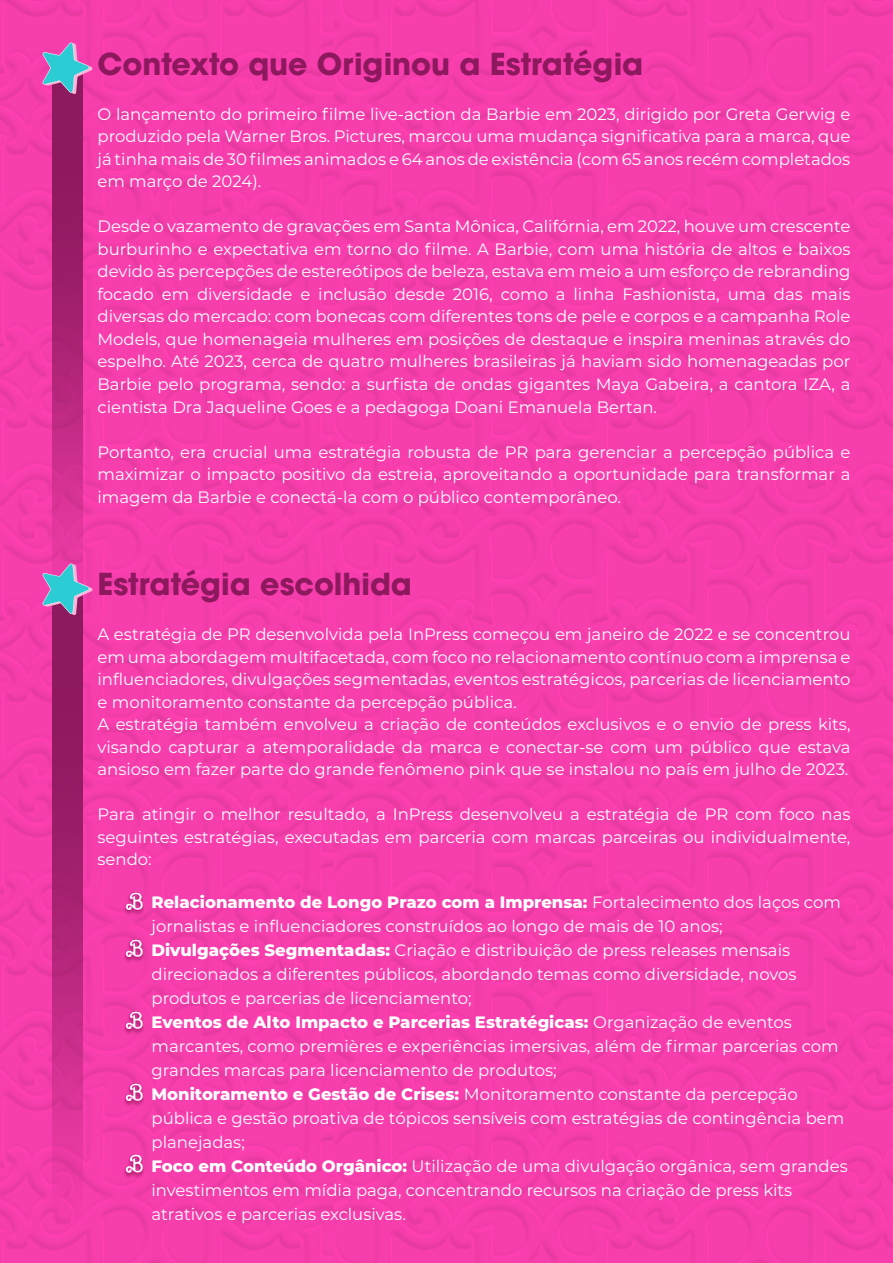
<style>
.page{position:relative;width:893px;height:1263px;background:#fff}
.page>*{position:absolute;margin:0;border:0;box-sizing:border-box;transform-origin:0 0}
.t1{font:700 30px "ITC Avant Garde Pro";color:#8c185e}
.t2{font:16.5px/22.5px "Montserrat";color:#fff;text-align:justify}
.t3{font:800 16.5px "Montserrat";color:#fff}
.s1{font-weight:400}
.s2{font-weight:800}
</style>
<div class="page">
<img style="left:0;top:0;width:893px;height:1263px">
<img style="left:53px;top:94px;width:30px;height:469px">
<img style="left:53px;top:615px;width:30px;height:605px">
<svg style="left:42px;top:42px;width:51px;height:52px;background:#9c7fb8"></svg>
<svg style="left:42px;top:563px;width:51px;height:52px;background:#9b7eb7"></svg>
<img style="left:121px;top:892px;width:22px;height:23px">
<img style="left:121px;top:939px;width:22px;height:23px">
<img style="left:121px;top:1011px;width:22px;height:24px">
<img style="left:121px;top:1083px;width:22px;height:24px">
<img style="left:121px;top:1155px;width:22px;height:23px">
<p class="t1" style="left:98px;top:44px;width:547px">Contexto que Originou a Estratégia</p>
<p class="t2" style="left:98px;top:102px;width:754px">O lançamento do primeiro filme live-action da Barbie em 2023, dirigido por Greta Gerwig e produzido pela Warner Bros. Pictures, marcou uma mudança significativa para a marca, que já tinha mais de 30 filmes animados e 64 anos de existência (com 65 anos recém completados em março de 2024).</p>
<p class="t2" style="left:98px;top:215px;width:754px">Desde o vazamento de gravações em Santa Mônica, Califórnia, em 2022, houve um crescente burburinho e expectativa em torno do filme. A Barbie, com uma história de altos e baixos devido às percepções de estereótipos de beleza, estava em meio a um esforço de rebranding focado em diversidade e inclusão desde 2016, como a linha Fashionista, uma das mais diversas do mercado: com bonecas com diferentes tons de pele e corpos e a campanha Role Models, que homenageia mulheres em posições de destaque e inspira meninas através do espelho. Até 2023, cerca de quatro mulheres brasileiras já haviam sido homenageadas por Barbie pelo programa, sendo: a surfista de ondas gigantes Maya Gabeira, a cantora IZA, a cientista Dra Jaqueline Goes e a pedagoga Doani Emanuela Bertan.</p>
<p class="t2" style="left:98px;top:440px;width:754px">Portanto, era crucial uma estratégia robusta de PR para gerenciar a percepção pública e maximizar o impacto positivo da estreia, aproveitando a oportunidade para transformar a imagem da Barbie e conectá-la com o público contemporâneo.</p>
<p class="t1" style="left:98px;top:564px;width:316px">Estratégia escolhida</p>
<p class="t2" style="left:98px;top:623px;width:754px">A estratégia de PR desenvolvida pela InPress começou em janeiro de 2022 e se concentrou em uma abordagem multifacetada, com foco no relacionamento contínuo com a imprensa e influenciadores, divulgações segmentadas, eventos estratégicos, parcerias de licenciamento e monitoramento constante da percepção pública.</p>
<p class="t2" style="left:98px;top:713px;width:754px">A estratégia também envolveu a criação de conteúdos exclusivos e o envio de press kits, visando capturar a atemporalidade da marca e conectar-se com um público que estava ansioso em fazer parte do grande fenômeno pink que se instalou no país em julho de 2023.</p>
<p class="t2" style="left:98px;top:803px;width:754px">Para atingir o melhor resultado, a InPress desenvolveu a estratégia de PR com foco nas seguintes estratégias, executadas em parceria com marcas parceiras ou individualmente, sendo:</p>
<p class="t3" style="left:152px;top:890px;width:691px">Relacionamento de Longo Prazo com a Imprensa: <span class="s1">Fortalecimento dos laços com</span></p>
<p class="t2" style="left:152px;top:915px;width:573px">jornalistas e influenciadores construídos ao longo de mais de 10 anos;</p>
<p class="t2" style="left:152px;top:939px;width:640px"><span class="s2">Divulgações Segmentadas:</span> Criação e distribuição de press releases mensais</p>
<p class="t2" style="left:152px;top:963px;width:647px">direcionados a diferentes públicos, abordando temas como diversidade, novos</p>
<p class="t2" style="left:152px;top:987px;width:322px">produtos e parcerias de licenciamento;</p>
<p class="t3" style="left:152px;top:1010px;width:642px">Eventos de Alto Impacto e Parcerias Estratégicas: <span class="s1">Organização de eventos</span></p>
<p class="t2" style="left:152px;top:1035px;width:689px">marcantes, como premières e experiências imersivas, além de firmar parcerias com</p>
<p class="t2" style="left:152px;top:1059px;width:407px">grandes marcas para licenciamento de produtos;</p>
<p class="t2" style="left:152px;top:1083px;width:648px"><span class="s2">Monitoramento e Gestão de Crises:</span> Monitoramento constante da percepção</p>
<p class="t2" style="left:152px;top:1107px;width:694px">pública e gestão proativa de tópicos sensíveis com estratégias de contingência bem</p>
<p class="t2" style="left:152px;top:1131px;width:95px">planejadas;</p>
<p class="t2" style="left:152px;top:1155px;width:698px"><span class="s2">Foco em Conteúdo Orgânico:</span> Utilização de uma divulgação orgânica, sem grandes</p>
<p class="t2" style="left:152px;top:1179px;width:642px">investimentos em mídia paga, concentrando recursos na criação de press kits</p>
<p class="t2" style="left:152px;top:1203px;width:256px">atrativos e parcerias exclusivas.</p>
</div>
